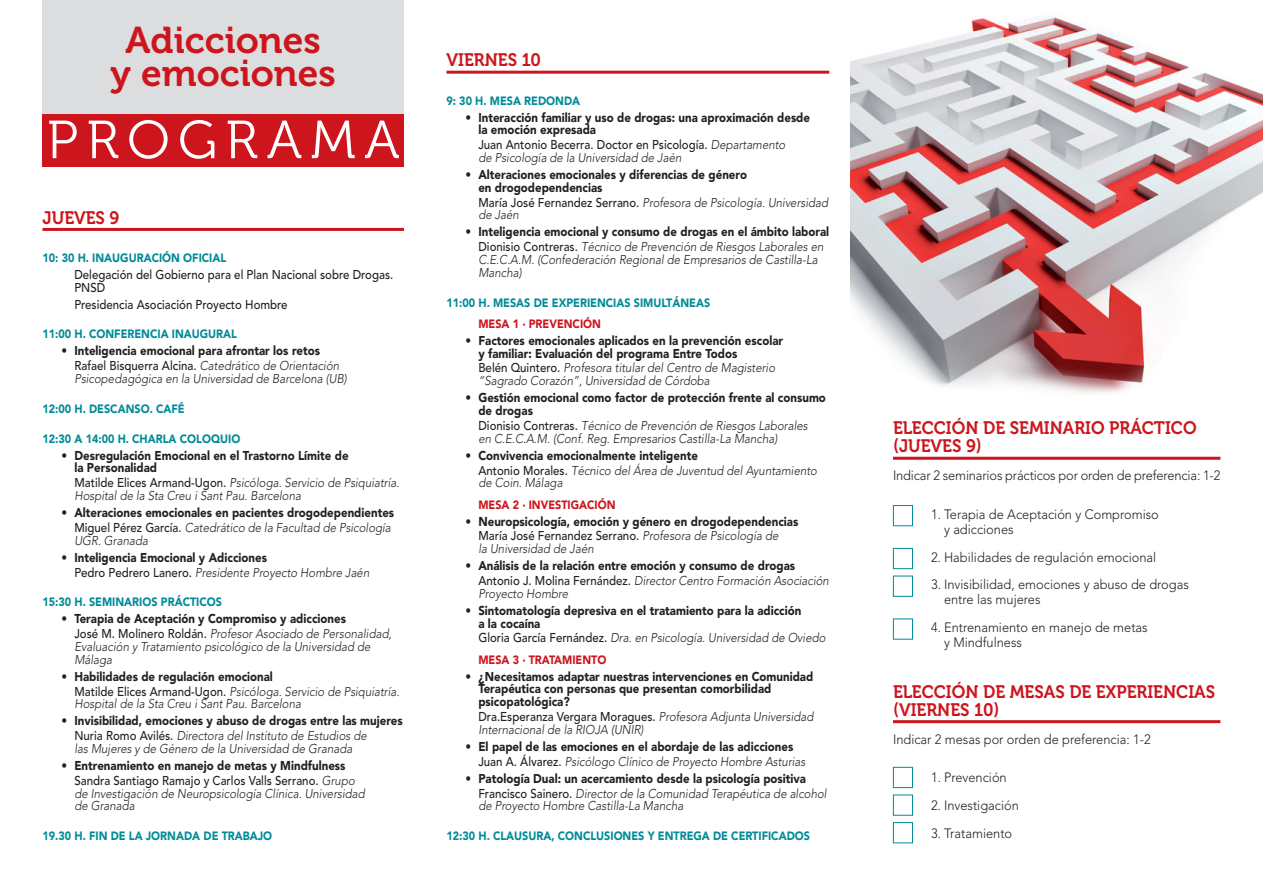
<style>
.page{position:relative;width:1263px;height:893px;background:#fff}
.page>*{position:absolute;margin:0;border:0;box-sizing:border-box;transform-origin:0 0}
.t1{font:53.55px "Museo 300";letter-spacing:.16em;color:#fff}
.t2{font:37.05px "Museo 700";color:#cd151d}
.Título{font:18px/18px "Museo 700";color:#cd151d;scale:.95 1}
._1{font:300 13.5px/15px "Avenir";color:#231f20;scale:.95 1}
.Texto_común{font:300 13.5px "Avenir";letter-spacing:-.01em;color:#231f20;scale:.95 1}
.Texto_programa{font:italic 300 12.75px/12.8px "Avenir";color:#231f20;scale:.9 1}
.t3{font:900 12.75px/12.8px "Avenir";color:#231f20;scale:.9 1}
.Texto_programa-2{font:500 12.75px/12.8px "Avenir";color:#231f20;scale:.9 1}
.Texto_programa_HORA{font:900 12px "Avenir";color:#008b98;scale:.9 1}
.Mesa{font:900 12px "Avenir";color:#cd151d;scale:.9 1}
.s1{font-weight:500;font-style:normal}
</style>
<div class="page">
<hr style="left:43px;top:228px;width:361px;height:3px;background:#cd151d">
<hr style="left:446px;top:71px;width:383px;height:3px;background:#cd151d">
<hr style="left:893px;top:720px;width:327px;height:3px;background:#cd151d">
<div style="left:893px;top:767px;width:20px;height:21px;border:1px solid #008b98"></div>
<div style="left:893px;top:795px;width:20px;height:21px;border:1px solid #008b98"></div>
<div style="left:893px;top:822px;width:20px;height:21px;border:1px solid #008b98"></div>
<div style="left:43px;top:114px;width:361px;height:52px;background:#cd151d"></div>
<div style="left:43px;top:0;width:361px;height:114px;background:#dcdddf"></div>
<img style="left:850px;top:16px;width:413px;height:377px">
<hr style="left:893px;top:457px;width:327px;height:3px;background:#cd151d">
<div style="left:893px;top:505px;width:20px;height:21px;border:1px solid #008b98"></div>
<div style="left:893px;top:548px;width:20px;height:21px;border:1px solid #008b98"></div>
<div style="left:893px;top:576px;width:20px;height:21px;border:1px solid #008b98"></div>
<div style="left:893px;top:618px;width:20px;height:21px;border:1px solid #008b98"></div>
<p class="t2" style="left:126px;top:19px;width:197px">Adicciones</p>
<p class="t2" style="left:111px;top:52px;width:227px">y emociones</p>
<p class="t1" style="left:47px;top:111px;width:354px">PROGRAMA</p>
<p class="Título" style="left:43px;top:209px;width:82px">JUEVES 9</p>
<p class="Texto_programa_HORA" style="left:43px;top:250px;width:206px">10: 30 H. INAUGURACIÓN OFICIAL</p>
<p class="Texto_programa-2" style="left:74px;top:268px;width:356px">Delegación del Gobierno para el Plan Nacional sobre Drogas.<br>PNSD</p>
<p class="Texto_programa-2" style="left:74px;top:298px;width:238px">Presidencia Asociación Proyecto Hombre</p>
<p class="Texto_programa_HORA" style="left:43px;top:327px;width:218px">11:00 H. CONFERENCIA INAUGURAL</p>
<p class="t3" style="left:62px;top:345px;width:289px">• Inteligencia emocional para afrontar los retos</p>
<p class="Texto_programa" style="left:74px;top:360px;width:304px"><span class="s1">Rafael Bisquerra Alcina.</span> Catedrático de Orientación<br>Psicopedagógica en la Universidad de Barcelona (UB)</p>
<p class="Texto_programa_HORA" style="left:43px;top:401px;width:159px">12:00 H. DESCANSO. CAFÉ</p>
<p class="Texto_programa_HORA" style="left:43px;top:431px;width:221px">12:30 A 14:00 H. CHARLA COLOQUIO</p>
<p class="t3" style="left:74px;top:449px;width:306px;text-indent:-13px">• Desregulación Emocional en el Trastorno Límite de la Personalidad</p>
<p class="Texto_programa" style="left:74px;top:476px;width:363px"><span class="s1">Matilde Elices Armand-Ugon.</span> Psicóloga. Servicio de Psiquiatría.<br>Hospital de la Sta Creu i Sant Pau. Barcelona</p>
<p class="t3" style="left:62px;top:506px;width:371px">• Alteraciones emocionales en pacientes drogodependientes</p>
<p class="Texto_programa" style="left:74px;top:521px;width:353px"><span class="s1">Miguel Pérez García.</span> Catedrático de la Facultad de Psicología<br>UGR. Granada</p>
<p class="t3" style="left:62px;top:551px;width:230px">• Inteligencia Emocional y Adicciones</p>
<p class="Texto_programa" style="left:74px;top:566px;width:329px"><span class="s1">Pedro Pedrero Lanero.</span> Presidente Proyecto Hombre Jaén</p>
<p class="Texto_programa_HORA" style="left:43px;top:595px;width:201px">15:30 H. SEMINARIOS PRÁCTICOS</p>
<p class="t3" style="left:62px;top:612px;width:317px">• Terapia de Aceptación y Compromiso y adicciones</p>
<p class="Texto_programa" style="left:74px;top:627px;width:354px"><span class="s1">José M. Molinero Roldán.</span> Profesor Asociado de Personalidad,<br>Evaluación y Tratamiento psicológico de la Universidad de<br>Málaga</p>
<p class="t3" style="left:62px;top:670px;width:236px">• Habilidades de regulación emocional</p>
<p class="Texto_programa" style="left:74px;top:685px;width:363px"><span class="s1">Matilde Elices Armand-Ugon.</span> Psicóloga. Servicio de Psiquiatría.<br>Hospital de la Sta Creu i Sant Pau. Barcelona</p>
<p class="t3" style="left:62px;top:714px;width:380px">• Invisibilidad, emociones y abuso de drogas entre las mujeres</p>
<p class="Texto_programa" style="left:74px;top:729px;width:326px"><span class="s1">Nuria Romo Avilés.</span> Directora del Instituto de Estudios de las Mujeres y de Género de la Universidad de Granada</p>
<p class="t3" style="left:62px;top:759px;width:317px">• Entrenamiento en manejo de metas y Mindfulness</p>
<p class="Texto_programa" style="left:74px;top:774px;width:324px"><span class="s1">Sandra Santiago Ramajo y Carlos Valls Serrano.</span> Grupo de Investigación de Neuropsicología Clínica. Universidad de Granada</p>
<p class="Texto_programa_HORA" style="left:43px;top:829px;width:257px">19.30 H. FIN DE LA JORNADA DE TRABAJO</p>
<p class="Título" style="left:446px;top:51px;width:101px">VIERNES 10</p>
<p class="Texto_programa_HORA" style="left:446px;top:93px;width:150px">9: 30 H. MESA REDONDA</p>
<p class="t3" style="left:478px;top:111px;width:370px;text-indent:-13px">• Interacción familiar y uso de drogas: una aproximación desde la emoción expresada</p>
<p class="Texto_programa" style="left:478px;top:139px;width:343px"><span class="s1">Juan Antonio Becerra. Doctor en Psicología.</span> Departamento de Psicología de la Universidad de Jaén</p>
<p class="t3" style="left:478px;top:168px;width:300px;text-indent:-13px">• Alteraciones emocionales y diferencias de género en drogodependencias</p>
<p class="Texto_programa" style="left:478px;top:196px;width:390px"><span class="s1">María José Fernandez Serrano.</span> Profesora de Psicología. Universidad de Jaén</p>
<p class="t3" style="left:466px;top:226px;width:405px">• Inteligencia emocional y consumo de drogas en el ámbito laboral</p>
<p class="Texto_programa" style="left:478px;top:241px;width:385px"><span class="s1">Dionisio Contreras.</span> Técnico de Prevención de Riesgos Laborales en<br>C.E.C.A.M. (Confederación Regional de Empresarios de Castilla-La<br>Mancha)</p>
<p class="Texto_programa_HORA" style="left:446px;top:295px;width:295px">11:00 H. MESAS DE EXPERIENCIAS SIMULTÁNEAS</p>
<p class="Mesa" style="left:478px;top:316px;width:138px">MESA 1 · PREVENCIÓN</p>
<p class="t3" style="left:478px;top:334px;width:340px;text-indent:-13px">• Factores emocionales aplicados en la prevención escolar y familiar: Evaluación del programa Entre Todos</p>
<p class="Texto_programa" style="left:478px;top:362px;width:331px"><span class="s1">Belén Quintero.</span> Profesora titular del Centro de Magisterio “Sagrado Corazón”, Universidad de Córdoba</p>
<p class="t3" style="left:478px;top:391px;width:388px;text-indent:-13px">• Gestión emocional como factor de protección frente al consumo de drogas</p>
<p class="Texto_programa" style="left:478px;top:419px;width:367px"><span class="s1">Dionisio Contreras.</span> Técnico de Prevención de Riesgos Laborales en C.E.C.A.M. (Conf. Reg. Empresarios Castilla-La Mancha)</p>
<p class="t3" style="left:466px;top:449px;width:260px">• Convivencia emocionalmente inteligente</p>
<p class="Texto_programa" style="left:478px;top:464px;width:378px"><span class="s1">Antonio Morales.</span> Técnico del Área de Juventud del Ayuntamiento de Coin. Málaga</p>
<p class="Mesa" style="left:478px;top:497px;width:154px">MESA 2 · INVESTIGACIÓN</p>
<p class="t3" style="left:466px;top:515px;width:371px">• Neuropsicología, emoción y género en drogodependencias</p>
<p class="Texto_programa" style="left:478px;top:530px;width:335px"><span class="s1">María José Fernandez Serrano.</span> Profesora de Psicología de la Universidad de Jaén</p>
<p class="t3" style="left:466px;top:559px;width:368px">• Análisis de la relación entre emoción y consumo de drogas</p>
<p class="Texto_programa" style="left:478px;top:574px;width:391px"><span class="s1">Antonio J. Molina Fernández.</span> Director Centro Formación Asociación<br>Proyecto Hombre</p>
<p class="t3" style="left:478px;top:604px;width:360px;text-indent:-13px">• Sintomatología depresiva en el tratamiento para la adicción a la cocaína</p>
<p class="Texto_programa" style="left:478px;top:632px;width:387px"><span class="s1">Gloria García Fernández.</span> Dra. en Psicología. Universidad de Oviedo</p>
<p class="Mesa" style="left:478px;top:652px;width:144px">MESA 3 · TRATAMIENTO</p>
<p class="t3" style="left:478px;top:670px;width:374px;text-indent:-13px">• ¿Necesitamos adaptar nuestras intervenciones en Comunidad<br>Terapéutica con personas que presentan comorbilidad psicopatológica?</p>
<p class="Texto_programa" style="left:478px;top:710px;width:374px"><span class="s1">Dra.Esperanza Vergara Moragues.</span> Profesora Adjunta Universidad<br>Internacional de la RIOJA (UNIR)</p>
<p class="t3" style="left:466px;top:740px;width:366px">• El papel de las emociones en el abordaje de las adicciones</p>
<p class="Texto_programa" style="left:478px;top:755px;width:365px"><span class="s1">Juan A. Álvarez.</span> Psicólogo Clínico de Proyecto Hombre Asturias</p>
<p class="t3" style="left:466px;top:772px;width:380px">• Patología Dual: un acercamiento desde la psicología positiva</p>
<p class="Texto_programa" style="left:478px;top:787px;width:388px"><span class="s1">Francisco Sainero.</span> Director de la Comunidad Terapéutica de alcohol de Proyecto Hombre Castilla-La Mancha</p>
<p class="Texto_programa_HORA" style="left:446px;top:829px;width:405px">12:30 H. CLAUSURA, CONCLUSIONES Y ENTREGA DE CERTIFICADOS</p>
<p class="Título" style="left:893px;top:419px;width:321px">ELECCIÓN DE SEMINARIO PRÁCTICO (JUEVES 9)</p>
<p class="Texto_común" style="left:893px;top:468px;width:346px">Indicar 2 seminarios prácticos por orden de preferencia: 1-2</p>
<p class="_1" style="left:944px;top:507px;width:228px;text-indent:-13px">1. Terapia de Aceptación y Compromiso y adicciones</p>
<p class="_1" style="left:931px;top:549px;width:238px">2. Habilidades de regulación emocional</p>
<p class="_1" style="left:944px;top:577px;width:259px;text-indent:-13px">3. Invisibilidad, emociones y abuso de drogas entre las mujeres</p>
<p class="_1" style="left:944px;top:620px;width:216px;text-indent:-13px">4. Entrenamiento en manejo de metas y Mindfulness</p>
<p class="Título" style="left:893px;top:683px;width:341px">ELECCIÓN DE MESAS DE EXPERIENCIAS (VIERNES 10)</p>
<p class="Texto_común" style="left:893px;top:731px;width:273px">Indicar 2 mesas por orden de preferencia: 1-2</p>
<p class="_1" style="left:931px;top:770px;width:81px">1. Prevención</p>
<p class="_1" style="left:931px;top:798px;width:94px">2. Investigación</p>
<p class="_1" style="left:931px;top:825px;width:87px">3. Tratamiento</p>
</div>
